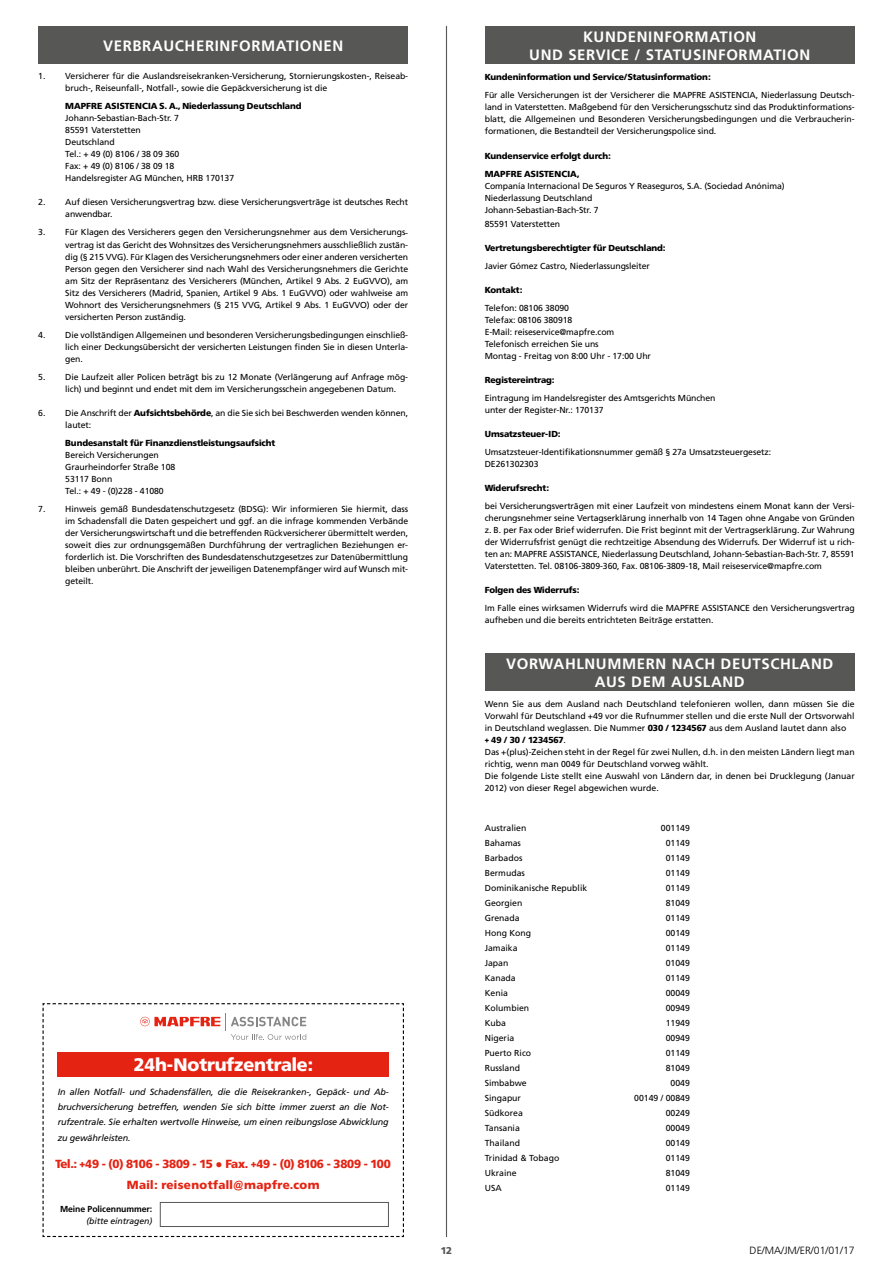
<style>
.page{position:relative;width:893px;height:1263px;background:#fff}
.page>*{position:absolute;margin:0;border:0;box-sizing:border-box;transform-origin:0 0}
.t1{font:900 18px "Frutiger BQ";letter-spacing:-.01em;color:#fff}
.t2{font:700 15px/18px "Frutiger";letter-spacing:.04em;color:#fff;text-align:center}
.t3{font:900 11.7px/21px "Frutiger BQ";letter-spacing:-.005em;color:#e42313;text-align:center}
.t4{font:300 10.5px "Frutiger";color:#000}
.t5{font:900 9.75px "Frutiger BQ";color:#575756}
.t6{font:italic 9px/15px "Frutiger";letter-spacing:-.01em;color:#000;text-align:justify}
.t7{font:8.7px/12px "Frutiger";letter-spacing:-.01em;color:#000}
.t8{font:900 8.7px/18px "Frutiger BQ";letter-spacing:-.01em;color:#000}
.t9{font:700 8.7px "Frutiger";letter-spacing:-.01em;color:#000}
.t10{font:italic 8.7px "Frutiger";letter-spacing:-.01em;color:#000}
.s1{font-family:"Frutiger BQ";font-weight:900}
.s2{font-family:"Times New Roman";font-weight:400}
.s3{font-family:"Frutiger";font-weight:400}
</style>
<div class="page">
<hr style="left:446px;top:26px;width:1px;height:1211px;background:#575756">
<div style="left:38px;top:26px;width:370px;height:38px;background:#575756"></div>
<div style="left:485px;top:653px;width:370px;height:38px;background:#575756"></div>
<div style="left:485px;top:26px;width:370px;height:38px;background:#575756"></div>
<svg style="left:43px;top:1003px;width:361px;height:234px"></svg>
<h2 class="t2" style="left:103px;top:36px;width:242px">VERBRAUCHERINFORMATIONEN</h2>
<p class="t7" style="left:65px;top:70px;width:344px;text-indent:-27px">1. Versicherer für die Auslandsreisekranken-Versicherung, Stornierungskosten-, Reiseab&shy;bruch-, Reiseunfall-, Notfall-, sowie die Gepäckversicherung ist die</p>
<p class="t8" style="left:65px;top:97px;width:238px">MAPFRE ASISTENCIA S. A., Niederlassung Deutschland</p>
<p class="t7" style="left:65px;top:112px;width:170px">Johann-Sebastian-Bach-Str. 7<br>85591 Vaterstetten<br>Deutschland<br>Tel.: + 49 (0) 8106 / 38 09 360<br>Fax: + 49 (0) 8106 / 38 09 18<br>Handelsregister AG München, HRB 170137</p>
<p class="t7" style="left:65px;top:196px;width:344px;text-indent:-27px">2. Auf diesen Versicherungsvertrag bzw. diese Versicherungsverträge ist deutsches Recht anwendbar.</p>
<p class="t7" style="left:65px;top:226px;width:344px;text-align:justify;text-indent:-27px">3. Für Klagen des Versicherers gegen den Versicherungsnehmer aus dem Versicherungs&shy;vertrag ist das Gericht des Wohnsitzes des Versicherungsnehmers ausschließlich zustän&shy;dig (§ 215 VVG). Für Klagen des Versicherungsnehmers oder einer anderen versicherten Person gegen den Versicherer sind nach Wahl des Versicherungsnehmers die Gerichte am Sitz der Repräsentanz des Versicherers (München, Artikel 9 Abs. 2 EuGVVO), am Sitz des Versicherers (Madrid, Spanien, Artikel 9 Abs. 1 EuGVVO) oder wahlweise am Wohnort des Versicherungsnehmers (§ 215 VVG, Artikel 9 Abs. 1 EuGVVO) oder der versicherten Person zuständig.</p>
<p class="t7" style="left:65px;top:328px;width:344px;text-align:justify;text-indent:-27px">4. Die vollständigen Allgemeinen und besonderen Versicherungsbedingungen einschließ&shy;lich einer Deckungsübersicht der versicherten Leistungen finden Sie in diesen Unterla&shy;gen.</p>
<p class="t7" style="left:65px;top:370px;width:344px;text-indent:-27px">5. Die Laufzeit aller Policen beträgt bis zu 12 Monate (Verlängerung auf Anfrage mög&shy;lich) und beginnt und endet mit dem im Versicherungsschein angegebenen Datum.</p>
<p class="t7" style="left:65px;top:406px;width:344px;text-indent:-27px">6. Die Anschrift der <span class="s1">Aufsichtsbehörde</span>, an die Sie sich bei Beschwerden wenden können, lautet:</p>
<p class="t8" style="left:65px;top:433px;width:212px">Bundesanstalt für Finanzdienstleistungsaufsicht</p>
<p class="t7" style="left:65px;top:448px;width:111px">Bereich Versicherungen<br>Graurheindorfer Straße 108<br>53117 Bonn<br>Tel.: + 49 - (0)228 - 41080</p>
<p class="t7" style="left:65px;top:502px;width:344px;text-align:justify;text-indent:-27px">7. Hinweis gemäß Bundesdatenschutzgesetz (BDSG): Wir informieren Sie hiermit, dass im Schadensfall die Daten gespeichert und ggf. an die infrage kommenden Verbände der Versicherungswirtschaft und die betreffenden Rückversicherer übermittelt werden, soweit dies zur ordnungsgemäßen Durchführung der vertraglichen Beziehungen er&shy;forderlich ist. Die Vorschriften des Bundesdatenschutzgesetzes zur Datenübermittlung bleiben unberührt. Die Anschrift der jeweiligen Datenempfänger wird auf Wunsch mit&shy;geteilt.</p>
<h1 class="t1" style="left:134px;top:1054px;width:180px">24h-Notrufzentrale:</h1>
<p class="t6" style="left:58px;top:1085px;width:333px">In allen Notfall- und Schadensfällen, die die Reisekranken-, Gepäck- und Ab&shy;bruchversicherung betreffen, wenden Sie sich bitte immer zuerst an die Not&shy;rufzentrale. Sie erhalten wertvolle Hinweise, um einen reibungslose Abwicklung zu gewährleisten.</p>
<h3 class="t3" style="left:56px;top:1153px;width:337px">Tel.: +49 - (0) 8106 - 3809 - 15 <span class="s2">●</span> Fax. +49 - (0) 8106 - 3809 - 100<br>Mail: reisenotfall@mapfre.com</h3>
<p class="t9" style="left:60px;top:1204px;width:94px">Meine Policennummer:</p>
<p class="t10" style="left:86px;top:1216px;width:67px">(bitte eintragen)</p>
<h2 class="t2" style="left:529px;top:27px;width:282px">KUNDENINFORMATION<br>UND SERVICE / STATUSINFORMATION</h2>
<p class="t8" style="left:485px;top:68px;width:227px">Kundeninformation und Service/Statusinformation:</p>
<p class="t7" style="left:485px;top:88px;width:371px;text-align:justify">Für alle Versicherungen ist der Versicherer die MAPFRE ASISTENCIA, Niederlassung Deutsch&shy;land in Vaterstetten. Maßgebend für den Versicherungsschutz sind das Produktinformations&shy;blatt, die Allgemeinen und Besonderen Versicherungsbedingungen und die Verbraucherin&shy;formationen, die Bestandteil der Versicherungspolice sind.</p>
<p class="t8" style="left:485px;top:147px;width:127px">Kundenservice erfolgt durch:<br>MAPFRE ASISTENCIA,</p>
<p class="t7" style="left:485px;top:180px;width:301px">Companía Internacional De Seguros Y Reaseguros, S.A. (Sociedad Anónima)<br>Niederlassung Deutschland<br>Johann-Sebastian-Bach-Str. 7</p>
<p class="t7" style="left:485px;top:217px;width:77px">85591 Vaterstetten</p>
<p class="t8" style="left:485px;top:239px;width:182px">Vertretungsberechtigter für Deutschland:</p>
<p class="t7" style="left:485px;top:259px;width:167px">Javier Gómez Castro, Niederlassungsleiter</p>
<p class="t8" style="left:485px;top:281px;width:39px">Kontakt:</p>
<p class="t7" style="left:485px;top:301px;width:168px">Telefon: 08106 38090<br>Telefax: 08106 380918<br>E-Mail: reiseservice@mapfre.com<br>Telefonisch erreichen Sie uns<br>Montag - Freitag von 8:00 Uhr - 17:00 Uhr</p>
<p class="t8" style="left:485px;top:371px;width:71px">Registereintrag:</p>
<p class="t7" style="left:485px;top:391px;width:232px">Eintragung im Handelsregister des Amtsgerichts München unter der Register-Nr.: 170137</p>
<p class="t8" style="left:485px;top:425px;width:77px">Umsatzsteuer-ID:</p>
<p class="t7" style="left:485px;top:445px;width:288px">Umsatzsteuer-Identifikationsnummer gemäß § 27a Umsatzsteuergesetz:<br>DE261302303</p>
<p class="t8" style="left:485px;top:479px;width:66px">Widerufsrecht:</p>
<p class="t7" style="left:485px;top:499px;width:371px;text-align:justify">bei Versicherungsverträgen mit einer Laufzeit von mindestens einem Monat kann der Versi&shy;cherungsnehmer seine Vertagserklärung innerhalb von 14 Tagen ohne Angabe von Gründen z. B. per Fax oder Brief widerrufen. Die Frist beginnt mit der Vertragserklärung. Zur Wahrung der Widerrufsfrist genügt die rechtzeitige Absendung des Widerrufs. Der Widerruf ist u rich&shy;ten an: MAPFRE ASSISTANCE, Niederlassung Deutschland, Johann-Sebastian-Bach-Str. 7, 85591<br>Vaterstetten. Tel. 08106-3809-360, Fax. 08106-3809-18, Mail reiseservice@mapfre.com</p>
<p class="t8" style="left:485px;top:581px;width:96px">Folgen des Widerrufs:</p>
<p class="t7" style="left:485px;top:601px;width:371px">Im Falle eines wirksamen Widerrufs wird die MAPFRE ASSISTANCE den Versicherungsvertrag aufheben und die bereits entrichteten Beiträge erstatten.</p>
<h2 class="t2" style="left:506px;top:654px;width:329px">VORWAHLNUMMERN NACH DEUTSCHLAND<br>AUS DEM AUSLAND</h2>
<p class="t7" style="left:485px;top:697px;width:371px;text-align:justify">Wenn Sie aus dem Ausland nach Deutschland telefonieren wollen, dann müssen Sie die Vorwahl für Deutschland +49 vor die Rufnummer stellen und die erste Null der Ortsvorwahl in Deutschland weglassen. Die Nummer <span class="s1">030 / 1234567</span> aus dem Ausland lautet dann also</p>
<p class="t8" style="left:485px;top:731px;width:83px">+ 49 / 30 / 1234567<span class="s3">.</span></p>
<p class="t7" style="left:485px;top:745px;width:371px">Das +(plus)-Zeichen steht in der Regel für zwei Nullen, d.h. in den meisten Ländern liegt man richtig, wenn man 0049 für Deutschland vorweg wählt.<br>Die folgende Liste stellt eine Auswahl von Ländern dar, in denen bei Drucklegung (Januar 2012) von dieser Regel abgewichen wurde.</p>
<p class="t7" style="left:485px;top:820px;width:104px;line-height:15px">Australien<br>Bahamas<br>Barbados<br>Bermudas<br>Dominikanische Republik<br>Georgien<br>Grenada<br>Hong Kong<br>Jamaika<br>Japan<br>Kanada<br>Kenia<br>Kolumbien<br>Kuba<br>Nigeria<br>Puerto Rico<br>Russland<br>Simbabwe<br>Singapur<br>Südkorea<br>Tansania<br>Thailand<br>Trinidad &amp; Tobago<br>Ukraine<br>USA</p>
<p class="t7" style="left:634px;top:820px;width:57px;line-height:15px;text-align:right">001149<br>01149<br>01149<br>01149<br>01149<br>81049<br>01149<br>00149<br>01149<br>01049<br>01149<br>00049<br>00949<br>11949<br>00949<br>01149<br>81049<br>0049<br>00149 / 00849<br>00249<br>00049<br>00149<br>01149<br>81049<br>01149</p>
<p class="t5" style="left:441px;top:1245px;width:13px">12</p>
<p class="t4" style="left:750px;top:1245px;width:107px">DE/MA/JM/ER/01/01/17</p>
</div>
